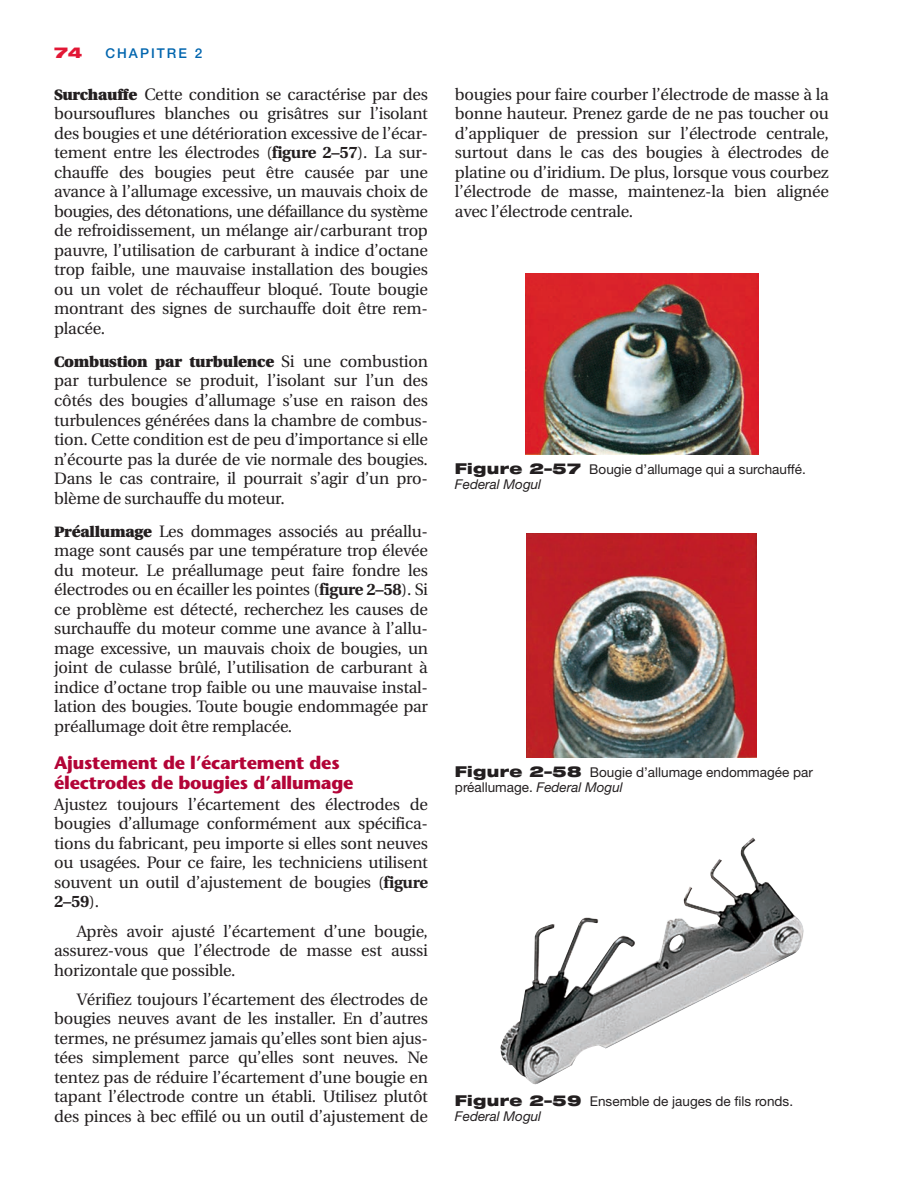
<style>
.page{position:relative;width:921px;height:1189px;background:#fff}
.page>*{position:absolute;margin:0;border:0;box-sizing:border-box;transform-origin:0 0}
.t1{font:700 18px/19.5px "Stone Sans Std";letter-spacing:-.015em;color:#b30437}
.t2{font:16.5px/19.5px "Utopia";letter-spacing:-.015em;color:#231f20;text-align:justify}
.t3{font:900 15px "Utopia";letter-spacing:-.015em;color:#231f20}
.t4{font:900 expanded 15px "Helvetica Neue LT Std";color:#e21735}
.t5{font:13.5px/15px "Helvetica Neue LT Std";color:#231f20}
.t6{font:500 13.5px "Helvetica Neue LT Std";letter-spacing:.15em;color:#0165ae}
.s1{font-weight:900;font-size:15px}
.s2{font-weight:700}
.s3{font-weight:400;font-size:16.5px}
.s4{font-weight:900;font-stretch:expanded;font-size:15px}
.s5{font-style:italic}
</style>
<div class="page">
<img style="left:525px;top:273px;width:232px;height:181px">
<img style="left:527px;top:534px;width:229px;height:223px">
<img style="left:500px;top:837px;width:303px;height:247px">
<p class="t4" style="left:54px;top:42px;width:29px">74</p>
<p class="t6" style="left:105px;top:45px;width:98px">CHAPITRE 2</p>
<p class="t2" style="left:54px;top:85px;width:375px;text-align:left"><span class="s1">Surchauffe</span> Cette condition se caractérise par des boursouflures blanches ou grisâtres sur l’isolant des bougies et une détérioration excessive de l’écar&shy;tement entre les électrodes (<span class="s2">figure 2–57</span>). La sur&shy;chauffe des bougies peut être causée par une avance à l’allumage excessive, un mauvais choix de bougies, des détonations, une défaillance du système de refroidissement, un mélange air/carburant trop pauvre, l’utilisation de carburant à indice d’octane trop faible, une mauvaise installation des bougies ou un volet de réchauffeur bloqué. Toute bougie montrant des signes de surchauffe doit être rem&shy;placée.</p>
<p class="t3" style="left:54px;top:353px;width:375px">Combustion par turbulence <span class="s3">Si une combustion</span></p>
<p class="t2" style="left:54px;top:371px;width:375px;text-align:left">par turbulence se produit, l’isolant sur l’un des côtés des bougies d’allumage s’use en raison des turbulences générées dans la chambre de combus&shy;tion. Cette condition est de peu d’importance si elle n’écourte pas la durée de vie normale des bougies.<br>Dans le cas contraire, il pourrait s’agir d’un pro&shy;blème de surchauffe du moteur.</p>
<p class="t2" style="left:54px;top:521px;width:375px"><span class="s1">Préallumage</span> Les dommages associés au préallu&shy;mage sont causés par une température trop élevée du moteur. Le préallumage peut faire fondre les électrodes ou en écailler les pointes (<span class="s2">figure 2–58</span>). Si ce problème est détecté, recherchez les causes de surchauffe du moteur comme une avance à l’allu&shy;mage excessive, un mauvais choix de bougies, un joint de culasse brûlé, l’utilisation de carburant à indice d’octane trop faible ou une mauvaise instal&shy;lation des bougies. Toute bougie endommagée par préallumage doit être remplacée.</p>
<p class="t1" style="left:54px;top:753px;width:300px">Ajustement de l’écartement des électrodes de bougies d’allumage</p>
<p class="t2" style="left:54px;top:794px;width:375px">Ajustez toujours l’écartement des électrodes de bougies d’allumage conformément aux spécifica&shy;tions du fabricant, peu importe si elles sont neuves ou usagées. Pour ce faire, les techniciens utilisent souvent un outil d’ajustement de bougies (<span class="s2">figure 2–59</span>).</p>
<p class="t2" style="left:54px;top:921px;width:375px;text-indent:23px">Après avoir ajusté l’écartement d’une bougie, assurez-vous que l’électrode de masse est aussi horizontale que possible.</p>
<p class="t2" style="left:54px;top:989px;width:375px;text-indent:23px">Vérifiez toujours l’écartement des électrodes de bougies neuves avant de les installer. En d’autres termes, ne présumez jamais qu’elles sont bien ajus&shy;tées simplement parce qu’elles sont neuves. Ne tentez pas de réduire l’écartement d’une bougie en tapant l’électrode contre un établi. Utilisez plutôt des pinces à bec effilé ou un outil d’ajustement de</p>
<p class="t2" style="left:455px;top:85px;width:375px">bougies pour faire courber l’électrode de masse à la bonne hauteur. Prenez garde de ne pas toucher ou d’appliquer de pression sur l’électrode centrale, surtout dans le cas des bougies à électrodes de platine ou d’iridium. De plus, lorsque vous courbez l’électrode de masse, maintenez-la bien alignée avec l’électrode centrale.</p>
<p class="t5" style="left:455px;top:461px;width:352px"><span class="s4">Figure 2–57</span> Bougie d’allumage qui a surchauffé.<br><span class="s5">Federal Mogul</span></p>
<p class="t5" style="left:455px;top:764px;width:359px"><span class="s4">Figure 2–58</span> Bougie d’allumage endommagée par préallumage. <span class="s5">Federal Mogul</span></p>
<p class="t5" style="left:455px;top:1093px;width:339px"><span class="s4">Figure 2–59</span> Ensemble de jauges de fils ronds.<br><span class="s5">Federal Mogul</span></p>
</div>
